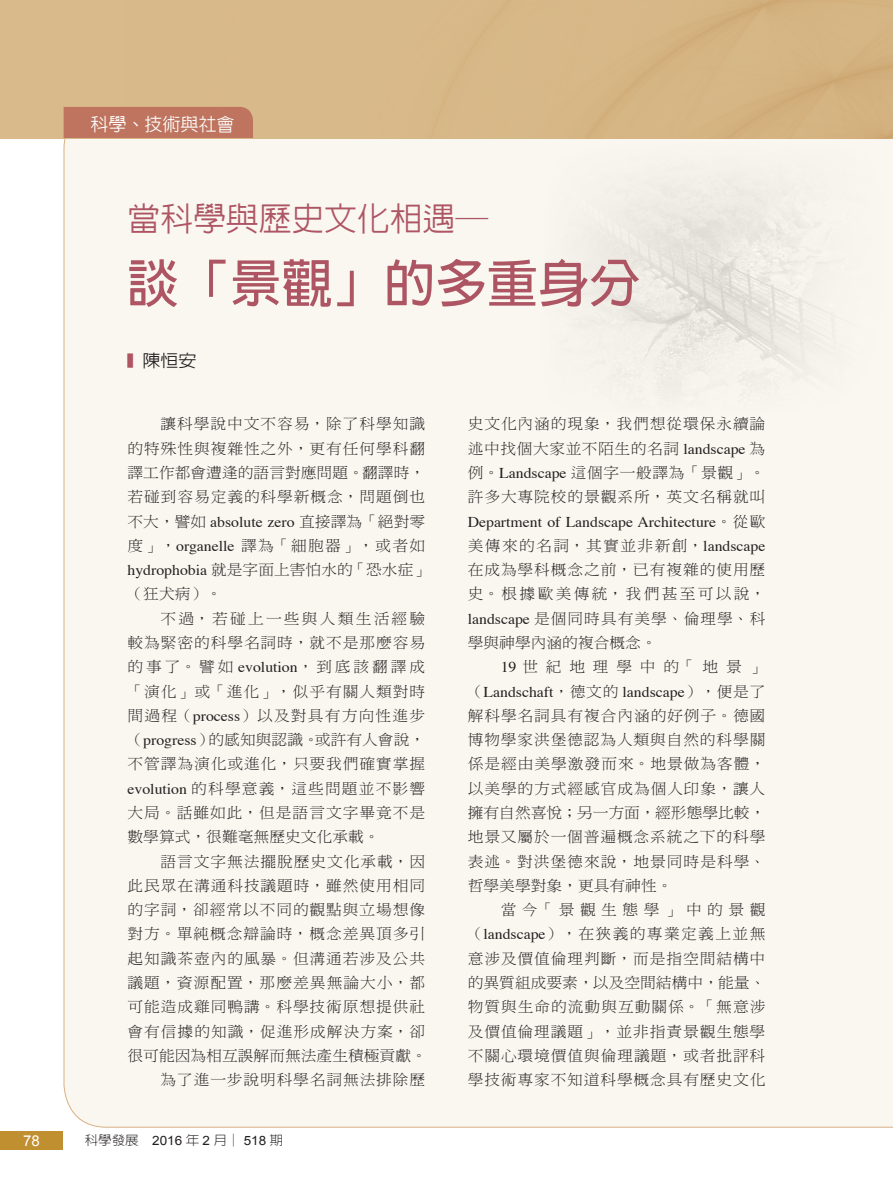
<style>
.page{position:relative;width:893px;height:1191px;background:#fff}
.page>*{position:absolute;margin:0;border:0;box-sizing:border-box;transform-origin:0 0}
.技術-單元大標{font:700 51.3px "AR New Hei B5";color:#ae5564}
.技術-單元大標-2{font:500 32.85px "AR New Hei B5";color:#ae5564}
.科學__技術與社會{font:500 18px "AR New Hei B5";color:#fff}
.技術-作者{font:500 17.1px "AR New Hei B5";color:#231f20;scale:1.05 1}
.內文{font:15px/24.3px "DF Ming Std W3";letter-spacing:.055em;color:#231f20;text-align:justify;scale:1.05 1}
.左頁碼{font:15px "Arial";color:#fff}
.左科學發展__2014年0月_000期{font:300 12.9px "AR New Hei B5";color:#231f20;scale:1.05 1}
.s1{font-weight:700}
.s2{font-family:"AR Std Song B5";font-weight:800}
.s3{font-weight:700;font-size:14.25px;color:#ae5564}
.s4{font-family:"Times"}
.s5{font-family:"Arial";font-weight:400}
</style>
<div class="page">
<div style="left:63px;top:138px;width:830px;height:990px;background:#f9f7f0"></div>
<div style="left:0;top:0;width:893px;height:138px;background:#d9ba8a"></div>
<div style="left:64px;top:107px;width:189px;height:31px;background:#be745e"></div>
<div style="left:0;top:1131px;width:62px;height:18px;background:#bf8f30"></div>
<img style="left:537px;top:138px;width:356px;height:278px">
<p class="科學__技術與社會" style="left:91px;top:115px;width:146px">科學<span class="s1">、</span>技術與社會</p>
<p class="技術-單元大標-2" style="left:128px;top:202px;width:362px">當科學與歷史文化相遇<span class="s2">─</span></p>
<p class="技術-單元大標" style="left:128px;top:257px;width:515px">談「景觀」的多重身分</p>
<p class="技術-作者" style="left:128px;top:352px;width:67px"><span class="s3">▍</span>陳恒安</p>
<p class="內文" style="left:128px;top:411px;width:289px;text-align:left;text-indent:33px">讓科學說中文不容易，除了科學知識的特殊性與複雜性之外，更有任何學科翻譯工作都會遭逢的語言對應問題。翻譯時，若碰到容易定義的科學新概念，問題倒也不大，譬如 <span class="s4">absolute zero</span> 直接譯為「絕對零度」，<span class="s4">organelle</span> 譯為「細胞器」，或者如<span class="s4">hydrophobia</span> 就是字面上害怕水的「恐水症」（狂犬病）。</p>
<p class="內文" style="left:128px;top:606px;width:285px;text-indent:33px">不過，若碰上一些與人類生活經驗較為緊密的科學名詞時，就不是那麼容易的事了。譬如 <span class="s4">evolution</span>，到底該翻譯成「演化」或「進化」，似乎有關人類對時間過程（<span class="s4">process</span>）以及對具有方向性進步（<span class="s4">progress</span>）的感知與認識。或許有人會說，不管譯為演化或進化，只要我們確實掌握<span class="s4">evolution</span> 的科學意義，這些問題並不影響大局。話雖如此，但是語言文字畢竟不是數學算式，很難毫無歷史文化承載。</p>
<p class="內文" style="left:128px;top:848px;width:286px;text-indent:33px">語言文字無法擺脫歷史文化承載，因此民眾在溝通科技議題時，雖然使用相同的字詞，卻經常以不同的觀點與立場想像對方。單純概念辯論時，概念差異頂多引起知識茶壺內的風暴。但溝通若涉及公共議題，資源配置，那麼差異無論大小，都可能造成雞同鴨講。科學技術原想提供社會有信據的知識，促進形成解決方案，卻很可能因為相互誤解而無法產生積極貢獻。</p>
<p class="內文" style="left:161px;top:1067px;width:254px">為了進一步說明科學名詞無法排除歷</p>
<p class="左頁碼" style="left:23px;top:1131px;width:18px">78</p>
<p class="左科學發展__2014年0月_000期" style="left:85px;top:1133px;width:190px">科學發展 <span class="s5">2016</span> 年 <span class="s5">2</span> 月│ <span class="s5">518</span> 期</p>
<p class="內文" style="left:468px;top:411px;width:285px">史文化內涵的現象，我們想從環保永續論述中找個大家並不陌生的名詞 <span class="s4">landscape</span> 為例。<span class="s4">Landscape</span> 這個字一般譯為「景觀」。許多大專院校的景觀系所，英文名稱就叫<span class="s4">Department of Landscape Architecture</span>。從歐美傳來的名詞，其實並非新創，<span class="s4">landscape</span>在成為學科概念之前，已有複雜的使用歷史。根據歐美傳統，我們甚至可以說，<span class="s4">landscape</span> 是個同時具有美學、倫理學、科學與神學內涵的複合概念。</p>
<p class="內文" style="left:468px;top:654px;width:285px;text-indent:33px"><span class="s4">19</span>世紀地理學中的「地景」（<span class="s4">Landschaft</span>，德文的 <span class="s4">landscape</span>），便是了解科學名詞具有複合內涵的好例子。德國博物學家洪堡德認為人類與自然的科學關係是經由美學激發而來。地景做為客體，以美學的方式經感官成為個人印象，讓人擁有自然喜悅；另一方面，經形態學比較，地景又屬於一個普遍概念系統之下的科學表述。對洪堡德來說，地景同時是科學、哲學美學對象，更具有神性。</p>
<p class="內文" style="left:468px;top:897px;width:285px;text-indent:33px">當今「景觀生態學」中的景觀（<span class="s4">landscape</span>），在狹義的專業定義上並無意涉及價值倫理判斷，而是指空間結構中的異質組成要素，以及空間結構中，能量、物質與生命的流動與互動關係。「無意涉及價值倫理議題」，並非指責景觀生態學不關心環境價值與倫理議題，或者批評科學技術專家不知道科學概念具有歷史文化</p>
</div>
